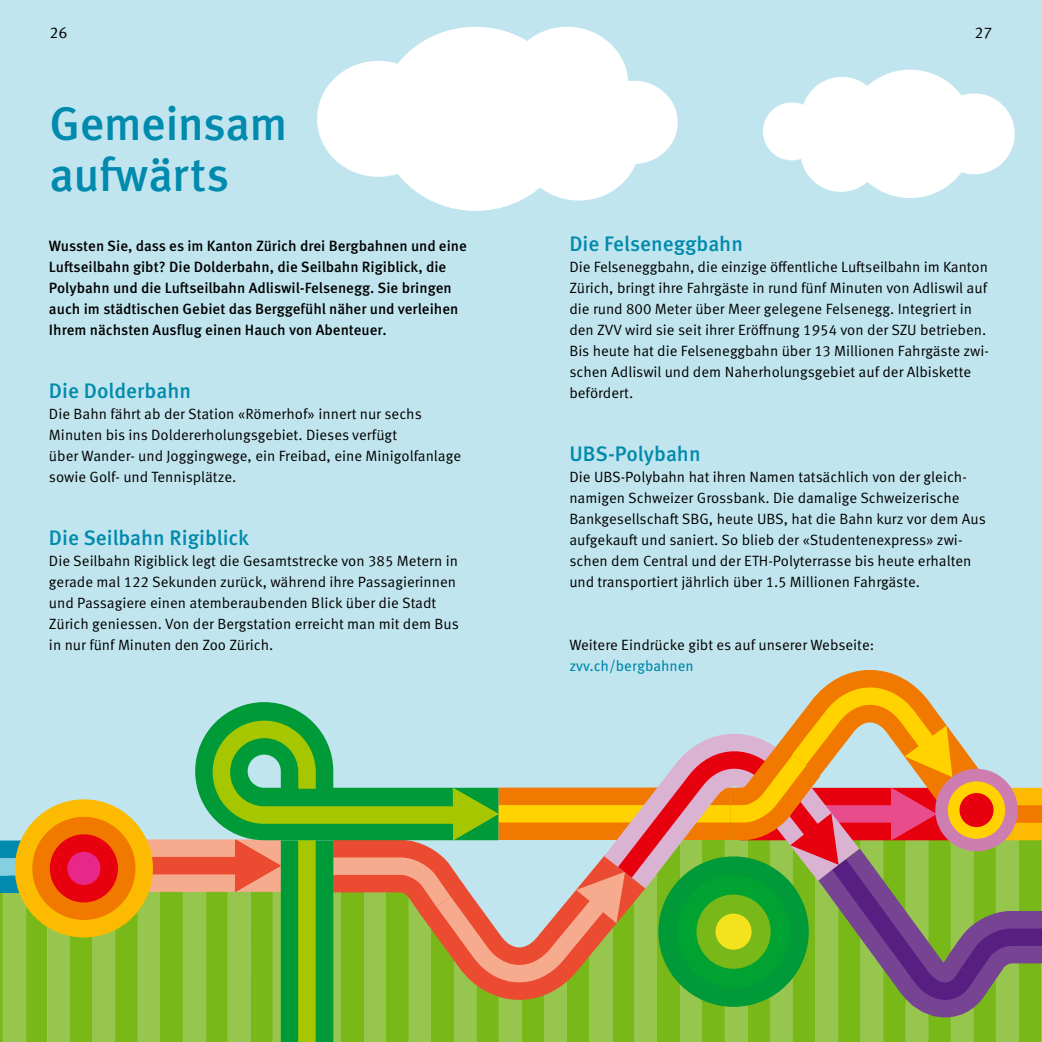
<style>
.page{position:relative;width:1042px;height:1042px;background:#c1e5ee}
.page>*{position:absolute;margin:0;border:0;box-sizing:border-box;transform-origin:0 0}
._2_Einleitung{font:500 47.25px/50.8px "Meta OT";letter-spacing:-.015em;color:#008aad}
.Untertitel_farbig{font:500 21px "Meta OT";color:#008aad}
.Lauftext_farbig{font:500 21px "Meta OT";color:#008aad}
.t1{font:15.75px "Meta OT";color:#000}
.Lauftext_farbig-2{font:14.88px/21px "Meta OT";color:#000}
.Lauftext_medium{font:500 14.88px/21px "Meta OT";color:#000}
.Untertitel_farbig-2{font:14.88px/21px "Meta OT";color:#000}
.Lauftext_farbig-3{font:14.88px "Meta OT";color:#008aad}
</style>
<div class="page">
<div style="left:934px;top:93px;width:80px;height:81px;background:#fff;border-radius:50%"></div>
<div style="left:763px;top:102px;width:58px;height:58px;background:#fff;border-radius:50%"></div>
<div style="left:801px;top:77px;width:81px;height:81px;background:#fff;border-radius:50%"></div>
<div style="left:800px;top:111px;width:81px;height:81px;background:#fff;border-radius:50%"></div>
<div style="left:317px;top:61px;width:122px;height:116px;background:#fff;border-radius:50%"></div>
<div style="left:590px;top:81px;width:88px;height:83px;background:#fff;border-radius:50%"></div>
<div style="left:518px;top:85px;width:122px;height:116px;background:#fff;border-radius:50%"></div>
<div style="left:506px;top:27px;width:122px;height:116px;background:#fff;border-radius:50%"></div>
<div style="left:378px;top:27px;width:195px;height:184px;background:#fff;border-radius:50%"></div>
<div style="left:846px;top:70px;width:128px;height:128px;background:#fff;border-radius:50%"></div>
<svg style="left:0;top:670px;width:1042px;height:372px"></svg>
<p class="t1" style="left:50px;top:23px;width:19px">26</p>
<p class="t1" style="left:974px;top:23px;width:19px">27</p>
<p class="_2_Einleitung" style="left:50px;top:99px;width:239px">Gemeinsam aufwärts</p>
<p class="Lauftext_medium" style="left:49px;top:235px;width:419px">Wussten Sie, dass es im Kanton Zürich drei Bergbahnen und eine Luftseilbahn gibt? Die Dolderbahn, die Seilbahn Rigiblick, die Polybahn und die Luftseilbahn Adliswil-Felsenegg. Sie bringen auch im städtischen Gebiet das Berggefühl näher und verleihen Ihrem nächsten Ausflug einen Hauch von Abenteuer.</p>
<p class="Untertitel_farbig" style="left:49px;top:377px;width:144px">Die Dolderbahn</p>
<p class="Lauftext_farbig-2" style="left:49px;top:403px;width:414px">Die Bahn fährt ab der Station «Römerhof» innert nur sechs Minuten bis ins Doldererholungsgebiet. Dieses verfügt<br>über Wander- und Joggingwege, ein Freibad, eine Minigolfanlage sowie Golf- und Tennisplätze.</p>
<p class="Lauftext_farbig" style="left:49px;top:524px;width:202px">Die Seilbahn Rigiblick</p>
<p class="Untertitel_farbig-2" style="left:49px;top:550px;width:411px">Die Seilbahn Rigiblick legt die Gesamtstrecke von 385 Metern in gerade mal 122 Sekunden zurück, während ihre Passagierinnen und Passagiere einen atemberaubenden Blick über die Stadt Zürich geniessen. Von der Bergstation erreicht man mit dem Bus in nur fünf Minuten den Zoo Zürich.</p>
<p class="Untertitel_farbig" style="left:569px;top:230px;width:175px">Die Felseneggbahn</p>
<p class="Lauftext_farbig-2" style="left:569px;top:256px;width:421px">Die Felseneggbahn, die einzige öffentliche Luftseilbahn im Kanton Zürich, bringt ihre Fahrgäste in rund fünf Minuten von Adliswil auf die rund 800 Meter über Meer gelegene Felsenegg. Integriert in den ZVV wird sie seit ihrer Eröffnung 1954 von der SZU betrieben.<br>Bis heute hat die Felseneggbahn über 13 Millionen Fahrgäste zwi&shy;schen Adliswil und dem Naherholungsgebiet auf der Albiskette befördert.</p>
<p class="Untertitel_farbig" style="left:569px;top:440px;width:133px">UBS-Polybahn</p>
<p class="Lauftext_farbig-2" style="left:569px;top:466px;width:418px">Die UBS-Polybahn hat ihren Namen tatsächlich von der gleich&shy;namigen Schweizer Grossbank. Die damalige Schweizerische Bankgesellschaft SBG, heute UBS, hat die Bahn kurz vor dem Aus aufgekauft und saniert. So blieb der «Studentenexpress» zwi&shy;schen dem Central und der ETH-Polyterrasse bis heute erhalten</p>
<p class="Lauftext_farbig-2" style="left:569px;top:571px;width:350px">und transportiert jährlich über 1.5 Millionen Fahrgäste.</p>
<p class="Lauftext_farbig-2" style="left:569px;top:634px;width:306px">Weitere Eindrücke gibt es auf unserer Webseite:</p>
<p class="Lauftext_farbig-3" style="left:569px;top:657px;width:126px">zvv.ch/bergbahnen</p>
</div>
